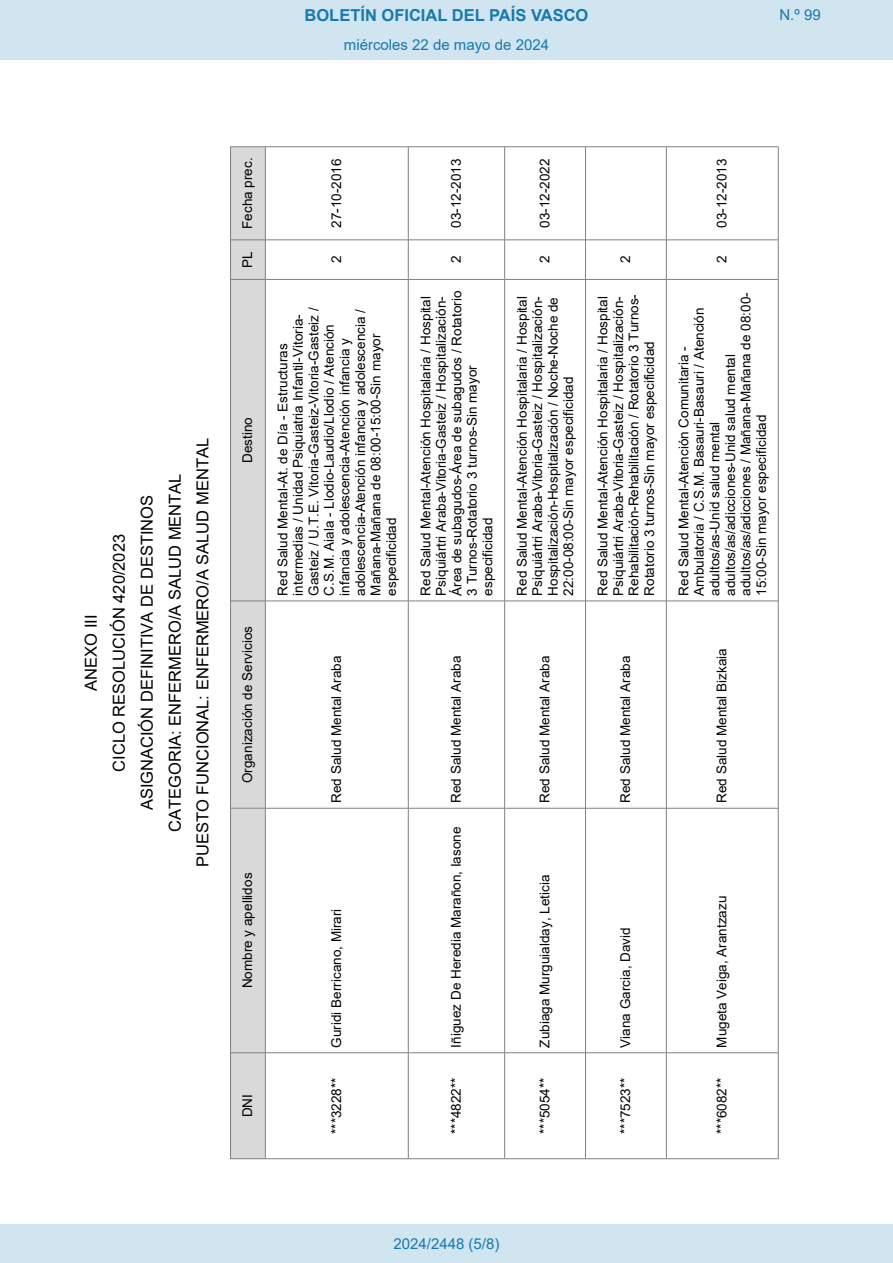
<style>
.page{position:relative;width:893px;height:1263px;background:#fff}
.page>*{position:absolute;margin:0;border:0;box-sizing:border-box;transform-origin:0 0}
.t1{font:16.5px/27.9px "Arial";color:#000;text-align:center}
.t2{font:700 16.5px "Arial";color:#1879ad}
.Paginacion_Centro{font:15px "Arial";color:#1879ad}
.t3{font:13.5px/15.5px "Arial";color:#000}
</style>
<div class="page">
<div style="left:231px;top:1053px;width:34px;height:105px;background:#d9d9d9"></div>
<div style="left:231px;top:809px;width:34px;height:243px;background:#d9d9d9"></div>
<div style="left:231px;top:601px;width:34px;height:207px;background:#d9d9d9"></div>
<div style="left:231px;top:280px;width:34px;height:320px;background:#d9d9d9"></div>
<div style="left:231px;top:240px;width:34px;height:39px;background:#d9d9d9"></div>
<div style="left:231px;top:147px;width:34px;height:92px;background:#d9d9d9"></div>
<hr style="left:231px;top:1158px;width:547px;height:1px;background:#808080">
<hr style="left:231px;top:1052px;width:34px;height:1px;background:#808080">
<hr style="left:266px;top:1052px;width:142px;height:1px;background:#808080">
<hr style="left:409px;top:1052px;width:95px;height:1px;background:#808080">
<hr style="left:505px;top:1052px;width:80px;height:1px;background:#808080">
<hr style="left:586px;top:1052px;width:80px;height:1px;background:#808080">
<hr style="left:667px;top:1052px;width:111px;height:1px;background:#808080">
<hr style="left:231px;top:808px;width:34px;height:1px;background:#808080">
<hr style="left:266px;top:808px;width:142px;height:1px;background:#808080">
<hr style="left:409px;top:808px;width:95px;height:1px;background:#808080">
<hr style="left:505px;top:808px;width:80px;height:1px;background:#808080">
<hr style="left:586px;top:808px;width:80px;height:1px;background:#808080">
<hr style="left:667px;top:808px;width:111px;height:1px;background:#808080">
<hr style="left:231px;top:600px;width:34px;height:1px;background:#808080">
<hr style="left:266px;top:600px;width:142px;height:1px;background:#808080">
<hr style="left:409px;top:600px;width:95px;height:1px;background:#808080">
<hr style="left:505px;top:600px;width:80px;height:1px;background:#808080">
<hr style="left:586px;top:600px;width:80px;height:1px;background:#808080">
<hr style="left:667px;top:600px;width:111px;height:1px;background:#808080">
<hr style="left:231px;top:279px;width:34px;height:1px;background:#808080">
<hr style="left:266px;top:279px;width:142px;height:1px;background:#808080">
<hr style="left:409px;top:279px;width:95px;height:1px;background:#808080">
<hr style="left:505px;top:279px;width:80px;height:1px;background:#808080">
<hr style="left:586px;top:279px;width:80px;height:1px;background:#808080">
<hr style="left:667px;top:279px;width:111px;height:1px;background:#808080">
<hr style="left:231px;top:239px;width:34px;height:1px;background:#808080">
<hr style="left:266px;top:239px;width:142px;height:1px;background:#808080">
<hr style="left:409px;top:239px;width:95px;height:1px;background:#808080">
<hr style="left:505px;top:239px;width:80px;height:1px;background:#808080">
<hr style="left:586px;top:239px;width:80px;height:1px;background:#808080">
<hr style="left:667px;top:239px;width:111px;height:1px;background:#808080">
<hr style="left:231px;top:146px;width:547px;height:1px;background:#808080">
<hr style="left:230px;top:146px;width:1px;height:1013px;background:#808080">
<hr style="left:265px;top:147px;width:1px;height:1011px;background:#808080">
<hr style="left:408px;top:147px;width:1px;height:1011px;background:#808080">
<hr style="left:504px;top:147px;width:1px;height:1011px;background:#808080">
<hr style="left:585px;top:147px;width:1px;height:1011px;background:#808080">
<hr style="left:666px;top:147px;width:1px;height:1011px;background:#808080">
<hr style="left:778px;top:146px;width:1px;height:1013px;background:#808080">
<div style="left:0;top:0;width:893px;height:60px;background:#d0e5f0"></div>
<div style="left:0;top:1225px;width:893px;height:38px;background:#d0e5f0"></div>
<p class="t2" style="left:305px;top:3px;width:285px">BOLETÍN OFICIAL DEL PAÍS VASCO</p>
<p class="Paginacion_Centro" style="left:779px;top:5px;width:43px">N.º 99</p>
<p class="Paginacion_Centro" style="left:344px;top:35px;width:207px">miércoles 22 de mayo de 2024</p>
<p class="t1" style="left:77px;top:867px;width:431px;rotate:-90deg">ANEXO III<br>CICLO RESOLUCIÓN 420/2023<br>ASIGNACIÓN DEFINITIVA DE DESTINOS<br>CATEGORIA: ENFERMERO/A SALUD MENTAL<br>PUESTO FUNCIONAL: ENFERMERO/A SALUD MENTAL</p>
<p class="t3" style="left:240px;top:229px;width:73px;rotate:-90deg">Fecha prec.</p>
<p class="t3" style="left:240px;top:268px;width:18px;rotate:-90deg">PL</p>
<p class="t3" style="left:240px;top:463px;width:47px;rotate:-90deg">Destino</p>
<p class="t3" style="left:240px;top:783px;width:158px;rotate:-90deg">Organización de Servicios</p>
<p class="t3" style="left:240px;top:988px;width:117px;rotate:-90deg">Nombre y apellidos</p>
<p class="t3" style="left:240px;top:1117px;width:25px;rotate:-90deg">DNI</p>
<p class="t3" style="left:329px;top:228px;width:71px;rotate:-90deg">27-10-2016</p>
<p class="t3" style="left:329px;top:263px;width:9px;rotate:-90deg">2</p>
<p class="t3" style="left:275px;top:596px;width:290px;rotate:-90deg">Red Salud Mental-At. de Día - Estructuras intermedias / Unidad Psiquiatria Infantil-Vitoria-Gasteiz / U.T.E. Vitoria-Gasteiz-Vitoria-Gasteiz / C.S.M. Aiala - Llodio-Laudio/Llodio / Atención infancia y adolescencia-Atención infancia y adolescencia-Atención infancia y adolescencia / Mañana-Mañana de 08:00-15:00-Sin mayor especificidad</p>
<p class="t3" style="left:448px;top:228px;width:71px;rotate:-90deg">03-12-2013</p>
<p class="t3" style="left:448px;top:263px;width:9px;rotate:-90deg">2</p>
<p class="t3" style="left:418px;top:596px;width:306px;rotate:-90deg">Red Salud Mental-Atención Hospitalaria / Hospital Psiquiártri Araba-Vitoria-Gasteiz / Hospitalización-Área de subagudos-Área de subagudos / Rotatorio 3 Turnos-Rotatorio 3 turnos-Sin mayor especificidad</p>
<p class="t3" style="left:329px;top:803px;width:149px;rotate:-90deg">Red Salud Mental Araba</p>
<p class="t3" style="left:329px;top:1047px;width:140px;rotate:-90deg">Guridi Berricano, Mirari</p>
<p class="t3" style="left:329px;top:1134px;width:58px;rotate:-90deg">***3228**</p>
<p class="t3" style="left:448px;top:803px;width:149px;rotate:-90deg">Red Salud Mental Araba</p>
<p class="t3" style="left:448px;top:1047px;width:222px;rotate:-90deg">Iñiguez De Heredia Marañon, Iasone</p>
<p class="t3" style="left:448px;top:1134px;width:58px;rotate:-90deg">***4822**</p>
<p class="t3" style="left:537px;top:228px;width:71px;rotate:-90deg">03-12-2022</p>
<p class="t3" style="left:537px;top:263px;width:9px;rotate:-90deg">2</p>
<p class="t3" style="left:514px;top:596px;width:301px;text-align:justify;rotate:-90deg">Red Salud Mental-Atención Hospitalaria / Hospital Psiquiártri Araba-Vitoria-Gasteiz / Hospitalización-Hospitalización-Hospitalización / Noche-Noche de 22:00-08:00-Sin mayor especificidad</p>
<p class="t3" style="left:618px;top:263px;width:9px;rotate:-90deg">2</p>
<p class="t3" style="left:595px;top:596px;width:303px;rotate:-90deg">Red Salud Mental-Atención Hospitalaria / Hospital Psiquiártri Araba-Vitoria-Gasteiz / Hospitalización-Rehabilitación-Rehabilitación / Rotatorio 3 Turnos-Rotatorio 3 turnos-Sin mayor especificidad</p>
<p class="t3" style="left:537px;top:803px;width:149px;rotate:-90deg">Red Salud Mental Araba</p>
<p class="t3" style="left:618px;top:803px;width:149px;rotate:-90deg">Red Salud Mental Araba</p>
<p class="t3" style="left:714px;top:228px;width:71px;rotate:-90deg">03-12-2013</p>
<p class="t3" style="left:714px;top:263px;width:9px;rotate:-90deg">2</p>
<p class="t3" style="left:676px;top:596px;width:305px;rotate:-90deg">Red Salud Mental-Atención Comunitaria - Ambulatoria / C.S.M. Basauri-Basauri / Atención adultos/as-Unid salud mental adultos/as/adicciones-Unid salud mental adultos/as/adicciones / Mañana-Mañana de 08:00- 15:00-Sin mayor especificidad</p>
<p class="t3" style="left:714px;top:803px;width:156px;rotate:-90deg">Red Salud Mental Bizkaia</p>
<p class="t3" style="left:537px;top:1047px;width:174px;rotate:-90deg">Zubiaga Murguialday, Leticia</p>
<p class="t3" style="left:537px;top:1134px;width:58px;rotate:-90deg">***5054**</p>
<p class="t3" style="left:618px;top:1047px;width:122px;rotate:-90deg">Viana Garcia, David</p>
<p class="t3" style="left:618px;top:1134px;width:58px;rotate:-90deg">***7523**</p>
<p class="t3" style="left:714px;top:1047px;width:153px;rotate:-90deg">Mugeta Veiga, Arantzazu</p>
<p class="t3" style="left:714px;top:1134px;width:58px;rotate:-90deg">***6082**</p>
<p class="Paginacion_Centro" style="left:393px;top:1234px;width:107px">2024/2448 (5/8)</p>
</div>
